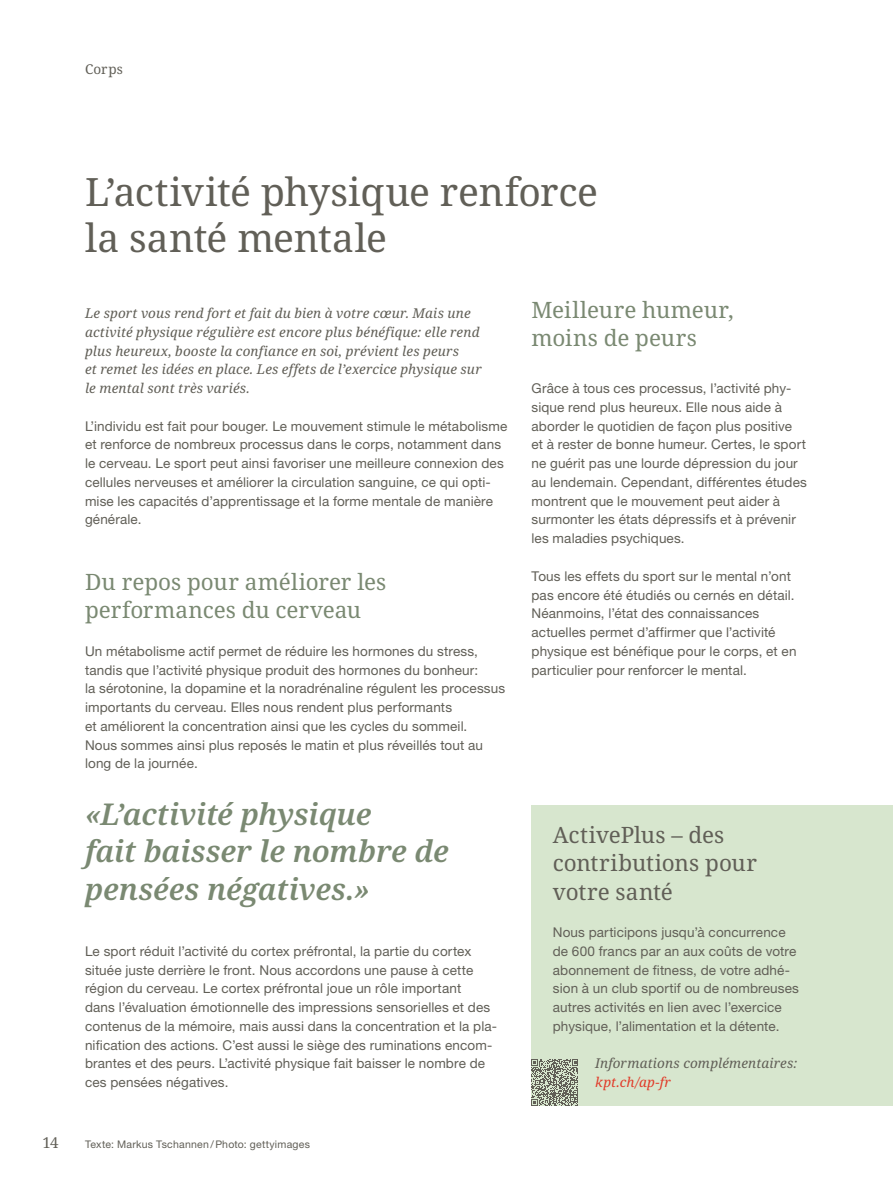
<style>
.page{position:relative;width:893px;height:1191px;background:#fff}
.page>*{position:absolute;margin:0;border:0;box-sizing:border-box;transform-origin:0 0}
.t1{font:39px/47px "Noto Serif";letter-spacing:-.01em;color:#615f57}
.t2{font:italic 600 30px/37.5px "Noto Serif";letter-spacing:-.005em;color:#7a8972}
.t3{font:22.5px/28.2px "Noto Serif";color:#7a8972}
.t4{font:22.5px/28.2px "Noto Serif";letter-spacing:-.005em;color:#615f57}
.t5{font:15px "Noto Serif";color:#615f57}
.t6{font:13.5px/18.8px "Helvetica Neue LT Std";letter-spacing:.01em;color:#615f57}
.t7{font:italic 13.5px/18.8px "Noto Serif";letter-spacing:.01em;color:#615f57}
.t8{font:italic 13.5px "Noto Serif";letter-spacing:.03em;color:#e13b29}
.t9{font:13.5px "Noto Serif";letter-spacing:.015em;color:#615f57}
.t10{font:10.5px "Helvetica Neue LT Std";letter-spacing:.025em;color:#615f57}
</style>
<div class="page">
<div style="left:531px;top:806px;width:362px;height:300px;background:#d7e6ce"></div>
<svg style="left:531px;top:1059px;width:47px;height:47px"></svg>
<p class="t9" style="left:85px;top:60px;width:39px">Corps</p>
<h1 class="t1" style="left:85px;top:169px;width:514px">L’activité physique renforce la santé mentale</h1>
<p class="t7" style="left:85px;top:304px;width:398px">Le sport vous rend fort et fait du bien à votre cœur. Mais une activité physique régulière est encore plus bénéfique: elle rend plus heureux, booste la confiance en soi, prévient les peurs<br>et remet les idées en place. Les effets de l’exercice physique sur le mental sont très variés.</p>
<p class="t6" style="left:85px;top:416px;width:424px">L’individu est fait pour bouger. Le mouvement stimule le métabolisme et renforce de nombreux processus dans le corps, notamment dans le cerveau. Le sport peut ainsi favoriser une meilleure connexion des cellules nerveuses et améliorer la circulation sanguine, ce qui opti&shy;mise les capacités d’apprentissage et la forme mentale de manière générale.</p>
<h3 class="t3" style="left:85px;top:568px;width:303px">Du repos pour améliorer les performances du cerveau</h3>
<p class="t6" style="left:85px;top:641px;width:422px">Un métabolisme actif permet de réduire les hormones du stress, tandis que l’activité physique produit des hormones du bonheur:<br>la sérotonine, la dopamine et la noradrénaline régulent les processus importants du cerveau. Elles nous rendent plus performants<br>et améliorent la concentration ainsi que les cycles du sommeil.<br>Nous sommes ainsi plus reposés le matin et plus réveillés tout au long de la journée.</p>
<h2 class="t2" style="left:85px;top:796px;width:365px">«L’activité physique<br>fait baisser le nombre de pensées négatives.»</h2>
<p class="t6" style="left:85px;top:941px;width:414px">Le sport réduit l’activité du cortex préfrontal, la partie du cortex située juste derrière le front. Nous accordons une pause à cette région du cerveau. Le cortex préfrontal joue un rôle important<br>dans l’évaluation émotionnelle des impressions sensorielles et des contenus de la mémoire, mais aussi dans la concentration et la pla&shy;nification des actions. C’est aussi le siège des ruminations encom&shy;brantes et des peurs. L’activité physique fait baisser le nombre de ces pensées négatives.</p>
<p class="t5" style="left:43px;top:1132px;width:18px">14</p>
<p class="t10" style="left:85px;top:1138px;width:227px">Texte: Markus Tschannen/Photo: gettyimages</p>
<h3 class="t3" style="left:531px;top:296px;width:204px">Meilleure humeur, moins de peurs</h3>
<p class="t6" style="left:531px;top:379px;width:277px">Grâce à tous ces processus, l’activité phy&shy;sique rend plus heureux. Elle nous aide à aborder le quotidien de façon plus positive et à rester de bonne humeur. Certes, le sport ne guérit pas une lourde dépression du jour au lendemain. Cependant, différentes études montrent que le mouvement peut aider à surmonter les états dépressifs et à prévenir les maladies psychiques.</p>
<p class="t6" style="left:531px;top:566px;width:266px">Tous les effets du sport sur le mental n’ont pas encore été étudiés ou cernés en détail.<br>Néanmoins, l’état des connaissances actuelles permet d’affirmer que l’activité physique est bénéfique pour le corps, et en particulier pour renforcer le mental.</p>
<h3 class="t4" style="left:553px;top:821px;width:206px">ActivePlus – des contributions pour votre santé</h3>
<p class="t6" style="left:553px;top:922px;width:248px">Nous participons jusqu’à concurrence de 600 francs par an aux coûts de votre abonnement de fitness, de votre adhé&shy;sion à un club sportif ou de nombreuses autres activités en lien avec l’exercice physique, l’alimentation et la détente.</p>
<p class="t7" style="left:595px;top:1054px;width:204px">Informations complémentaires:</p>
<p class="t8" style="left:595px;top:1073px;width:77px">kpt.ch/ap-fr</p>
</div>
